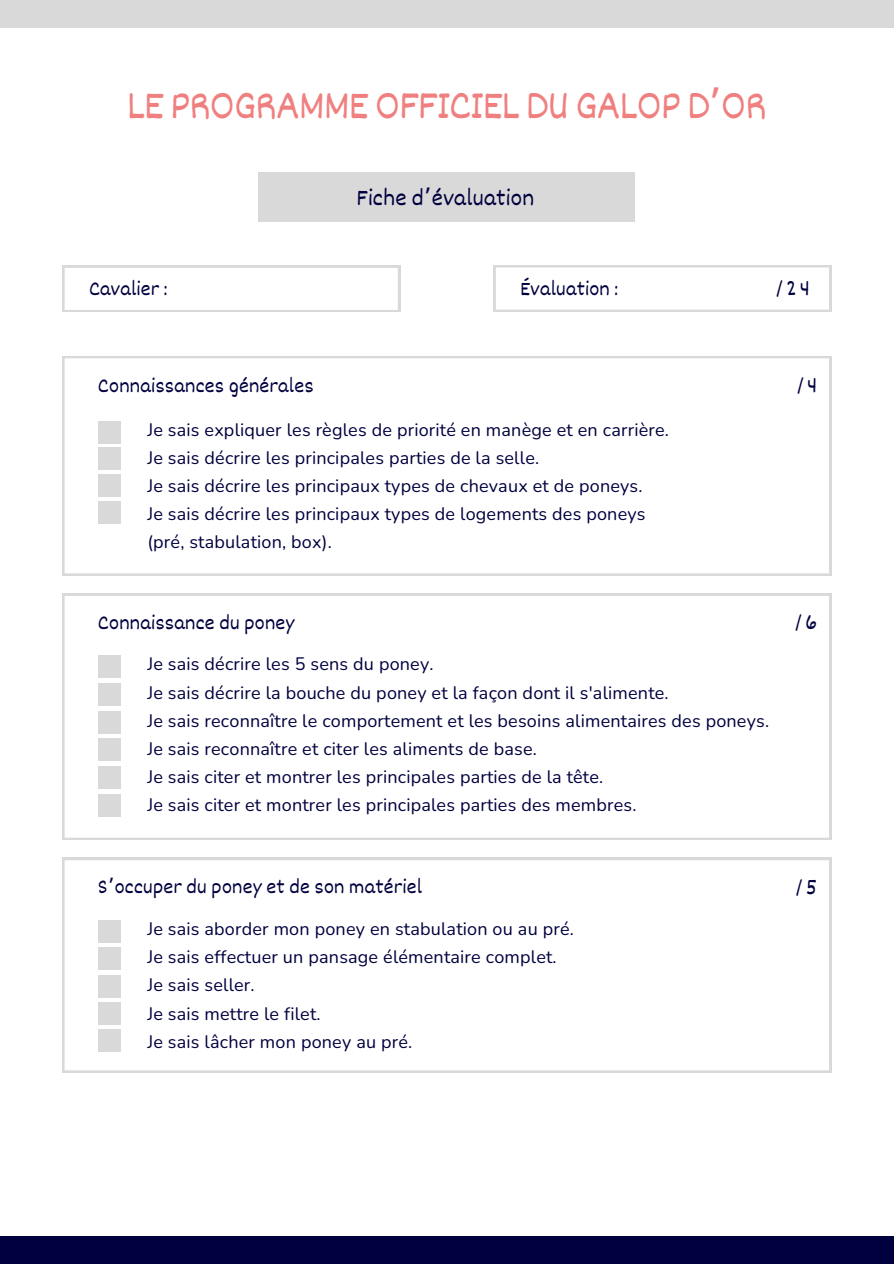
<style>
.page{position:relative;width:894px;height:1264px;background:#fff}
.page>*{position:absolute;margin:0;border:0;box-sizing:border-box;transform-origin:0 0}
.t1{font:42px "Dekko";letter-spacing:-.03em;color:#f08080}
.t2{font:24px "Dekko";letter-spacing:.01em;color:#00003f}
.t3{font:21px "Dekko";letter-spacing:.01em;color:#00003f}
.t4{font:18px/28.2px "Nunito";letter-spacing:.01em;color:#00003f}
.s1{font-family:"Noto Sans Gurmukhi"}
</style>
<div class="page">
<div style="left:0;top:0;width:893px;height:27px;background:#d9d9d9"></div>
<div style="left:0;top:1236px;width:893px;height:27px;background:#00003f"></div>
<svg style="left:62px;top:356px;width:769px;height:219px"></svg>
<div style="left:98px;top:422px;width:22px;height:22px;background:#d9d9d9"></div>
<div style="left:98px;top:501px;width:22px;height:22px;background:#d9d9d9"></div>
<div style="left:258px;top:172px;width:376px;height:49px;background:#d9d9d9"></div>
<svg style="left:62px;top:265px;width:338px;height:47px"></svg>
<svg style="left:493px;top:265px;width:338px;height:46px"></svg>
<svg style="left:62px;top:593px;width:769px;height:247px"></svg>
<div style="left:98px;top:655px;width:22px;height:22px;background:#d9d9d9"></div>
<div style="left:98px;top:683px;width:22px;height:22px;background:#d9d9d9"></div>
<div style="left:98px;top:711px;width:22px;height:22px;background:#d9d9d9"></div>
<svg style="left:62px;top:858px;width:769px;height:214px"></svg>
<div style="left:98px;top:920px;width:22px;height:22px;background:#d9d9d9"></div>
<div style="left:98px;top:947px;width:22px;height:22px;background:#d9d9d9"></div>
<div style="left:98px;top:975px;width:22px;height:22px;background:#d9d9d9"></div>
<div style="left:98px;top:447px;width:22px;height:22px;background:#d9d9d9"></div>
<div style="left:98px;top:1002px;width:22px;height:22px;background:#d9d9d9"></div>
<div style="left:98px;top:738px;width:22px;height:22px;background:#d9d9d9"></div>
<div style="left:98px;top:766px;width:22px;height:22px;background:#d9d9d9"></div>
<div style="left:98px;top:794px;width:22px;height:22px;background:#d9d9d9"></div>
<div style="left:98px;top:1029px;width:22px;height:22px;background:#d9d9d9"></div>
<div style="left:98px;top:474px;width:22px;height:22px;background:#d9d9d9"></div>
<p class="t1" style="left:127px;top:79px;width:641px">LE PROGRAMME OFFICIEL DU GALOP D<span class="s1">’</span>OR</p>
<h2 class="t2" style="left:356px;top:182px;width:179px">Fiche d<span class="s1">’</span>évaluation</h2>
<h3 class="t3" style="left:89px;top:275px;width:80px">Cavalier :</h3>
<h3 class="t3" style="left:520px;top:275px;width:99px">Évaluation :</h3>
<h3 class="t3" style="left:776px;top:275px;width:35px">/24</h3>
<h1 class="t3" style="left:98px;top:372px;width:217px">Connaissances générales</h1>
<h3 class="t4" style="left:147px;top:415px;width:523px">Je sais expliquer les règles de priorité en manège et en carrière.</h3>
<h3 class="t4" style="left:147px;top:444px;width:393px">Je sais décrire les principales parties de la selle.</h3>
<p class="t4" style="left:147px;top:472px;width:496px">Je sais décrire les principaux types de chevaux et de poneys.</p>
<p class="t4" style="left:147px;top:500px;width:499px">Je sais décrire les principaux types de logements des poneys</p>
<p class="t4" style="left:147px;top:528px;width:186px">(pré, stabulation, box).</p>
<p class="t3" style="left:797px;top:372px;width:21px">/4</p>
<p class="t3" style="left:98px;top:609px;width:198px">Connaissance du poney</p>
<h3 class="t3" style="left:795px;top:609px;width:23px">/6</h3>
<p class="t4" style="left:147px;top:650px;width:623px">Je sais décrire les 5 sens du poney.<br>Je sais décrire la bouche du poney et la façon dont il s'alimente.<br>Je sais reconnaître le comportement et les besoins alimentaires des poneys.<br>Je sais reconnaître et citer les aliments de base.<br>Je sais citer et montrer les principales parties de la tête.<br>Je sais citer et montrer les principales parties des membres.</p>
<h3 class="t3" style="left:98px;top:873px;width:325px">S<span class="s1">’</span>occuper du poney et de son matériel</h3>
<h3 class="t3" style="left:796px;top:874px;width:22px">/5</h3>
<h3 class="t4" style="left:147px;top:915px;width:428px">Je sais aborder mon poney en stabulation ou au pré.</h3>
<p class="t4" style="left:147px;top:943px;width:411px">Je sais effectuer un pansage élémentaire complet.</p>
<p class="t4" style="left:147px;top:971px;width:109px">Je sais seller.</p>
<p class="t4" style="left:147px;top:999px;width:175px">Je sais mettre le filet.</p>
<p class="t4" style="left:147px;top:1027px;width:266px">Je sais lâcher mon poney au pré.</p>
</div>
